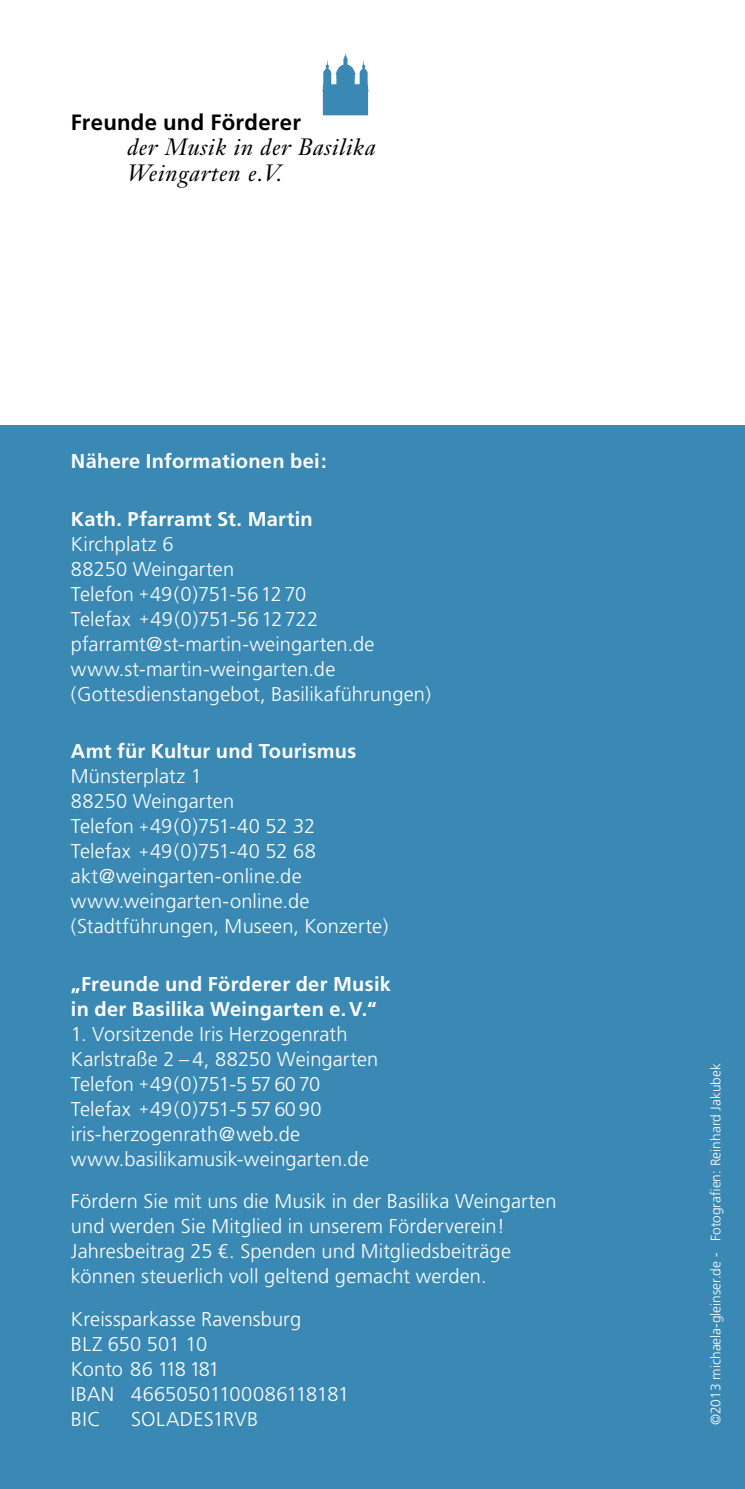
<style>
.page{position:relative;width:745px;height:1489px;background:#fff}
.page>*{position:absolute;margin:0;border:0;box-sizing:border-box;transform-origin:0 0}
.t1{font:italic 23.25px/25.5px "Janson Text";letter-spacing:.03em;color:#000}
.t2{font:700 22.25px "Frutiger";letter-spacing:.01em;color:#000}
.t3{font:300 20px/25px "Frutiger";letter-spacing:.005em;color:#fff}
.t4{font:700 20px/25px "Frutiger";letter-spacing:.015em;color:#fff}
.t5{font:300 13.75px "Frutiger";color:#fff}
.s1{font-size:15px}
.s2{font-family:"Agro Sans"}
</style>
<div class="page">
<div style="left:0;top:425px;width:744px;height:1063px;background:#3a89b4"></div>
<svg style="left:322px;top:52px;width:46px;height:63px"></svg>
<p class="t2" style="left:71px;top:109px;width:231px">Freunde und Förderer</p>
<p class="t1" style="left:127px;top:135px;width:250px">der Musik in der Basilika<br>Weingarten e.V.</p>
<p class="t4" style="left:71px;top:448px;width:257px">Nähere Informationen bei:</p>
<p class="t4" style="left:71px;top:506px;width:243px">Kath. Pfarramt St. Martin</p>
<p class="t3" style="left:71px;top:531px;width:361px">Kirchplatz 6<br>88250 Weingarten<br>Telefon <span class="s1">+</span>49(0)751-56 12 70<br>Telefax <span class="s1">+</span>49(0)751-56 12 722 pfarramt@st-martin-weingarten.de www.st-martin-weingarten.de (Gottesdienstangebot, Basilikaführungen)</p>
<p class="t4" style="left:71px;top:738px;width:287px">Amt für Kultur und Tourismus</p>
<p class="t3" style="left:71px;top:763px;width:318px">Münsterplatz 1<br>88250 Weingarten<br>Telefon <span class="s1">+</span>49(0)751-40 52 32<br>Telefax <span class="s1">+</span>49(0)751-40 52 68 akt@weingarten-online.de www.weingarten-online.de (Stadtführungen, Museen, Konzerte)</p>
<p class="t4" style="left:71px;top:971px;width:321px">„Freunde und Förderer der Musik in der Basilika Weingarten e. V.“</p>
<p class="t3" style="left:71px;top:1021px;width:308px">1. Vorsitzende Iris Herzogenrath<br>Karlstraße 2 – 4, 88250 Weingarten<br>Telefon <span class="s1">+</span>49(0)751-5 57 60 70<br>Telefax <span class="s1">+</span>49(0)751-5 57 60 90 iris-herzogenrath@web.de www.basilikamusik-weingarten.de</p>
<p class="t3" style="left:71px;top:1188px;width:486px">Fördern Sie mit uns die Musik in der Basilika Weingarten und werden Sie Mitglied in unserem Förderverein!<br>Jahresbeitrag 25 <span class="s2">€</span>. Spenden und Mitgliedsbeiträge können steuerlich voll geltend gemacht werden.</p>
<p class="t3" style="left:71px;top:1306px;width:279px">Kreissparkasse Ravensburg<br>BLZ 650 501 10<br>Konto 86 118 181<br>IBAN 46650501100086118181<br>BIC</p>
<p class="t3" style="left:131px;top:1406px;width:129px">SOLADES1RVB</p>
<p class="t5" style="left:707px;top:1424px;width:363px;rotate:-90deg">©2013 michaela-gleinser.de - Fotografien: Reinhard Jakubek</p>
</div>
